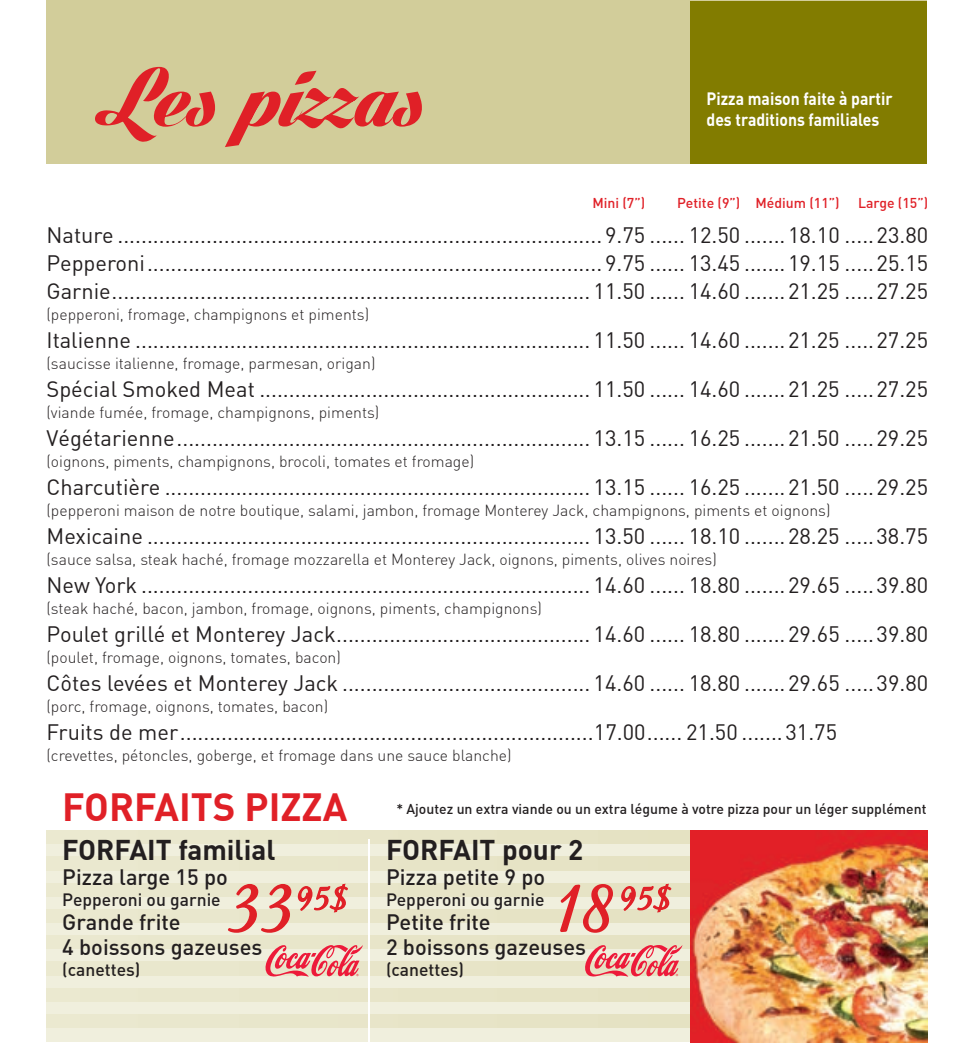
<style>
.page{position:relative;width:978px;height:1054px;background:#fff}
.page>*{position:absolute;margin:0;border:0;box-sizing:border-box;transform-origin:0 0}
.t1{font:87.5px "Lighthouse Personal Use";color:#e02027}
.t2{font:700 38.5px "DIN";color:#e02027}
.t3{font:37.62px "Amazone BT";color:#e02027}
.t4{font:700 28px "DIN";color:#231f20}
.t5{font:21.88px/28px "DIN";color:#231f20;text-align:justify}
.t6{font:500 21.88px/24.5px "DIN";color:#231f20}
.t7{font:500 17.5px "DIN";color:#231f20}
.t8{font:700 17.5px/21px "DIN";color:#fff;scale:.9 1}
.t9{font:300 15.75px "DIN";color:#231f20}
.t10{font:500 14px "DIN";color:#231f20}
.t11{font:500 14px "DIN";color:#e02027}
.s1{font-size:78.23px}
</style>
<div class="page">
<div style="left:47px;top:1px;width:880px;height:163px;background:#d2cd9a"></div>
<div style="left:47px;top:830px;width:644px;height:211px;background:#f0efdd"></div>
<div style="left:47px;top:830px;width:644px;height:13px;background:#e8e5c9"></div>
<div style="left:47px;top:856px;width:644px;height:13px;background:#e8e5c9"></div>
<div style="left:47px;top:882px;width:644px;height:13px;background:#e8e5c9"></div>
<div style="left:47px;top:909px;width:644px;height:13px;background:#e8e5c9"></div>
<div style="left:47px;top:935px;width:644px;height:13px;background:#e8e5c9"></div>
<div style="left:47px;top:961px;width:644px;height:13px;background:#e8e5c9"></div>
<div style="left:47px;top:987px;width:644px;height:13px;background:#e8e5c9"></div>
<div style="left:47px;top:1013px;width:644px;height:14px;background:#e8e5c9"></div>
<hr style="left:369px;top:838px;width:1px;height:202px;background:#fff">
<svg style="left:228px;top:884px;width:63px;height:48px"></svg>
<svg style="left:298px;top:883px;width:50px;height:29px"></svg>
<svg style="left:560px;top:884px;width:53px;height:48px"></svg>
<svg style="left:621px;top:883px;width:50px;height:29px"></svg>
<div style="left:691px;top:2px;width:236px;height:162px;background:#827c00"></div>
<img style="left:691px;top:830px;width:237px;height:212px">
<svg style="left:265px;top:945px;width:98px;height:31px"></svg>
<svg style="left:584px;top:945px;width:98px;height:31px"></svg>
<h1 class="t1" style="left:95px;top:47px;width:331px">Les pizzas</h1>
<p class="t8" style="left:707px;top:88px;width:208px">Pizza maison faite à partir des traditions familiales</p>
<p class="t11" style="left:592px;top:193px;width:54px">Mini (7”)</p>
<p class="t11" style="left:677px;top:193px;width:164px">Petite (9”) Médium (11”)</p>
<p class="t11" style="left:858px;top:193px;width:72px">Large (15”)</p>
<p class="t5" style="left:47px;top:220px;width:883px">Nature .................................................................................. 9.75 ...... 12.50 .......18.10 .....23.80<br>Pepperoni............................................................................. 9.75 ...... 13.45 .......19.15 .....25.15<br>Garnie................................................................................. 11.50 ...... 14.60 .......21.25 .....27.25</p>
<p class="t9" style="left:47px;top:304px;width:324px">(pepperoni, fromage, champignons et piments)</p>
<p class="t5" style="left:47px;top:325px;width:883px">Italienne ............................................................................. 11.50 ...... 14.60 .......21.25 .....27.25</p>
<p class="t9" style="left:47px;top:353px;width:331px">(saucisse italienne, fromage, parmesan, origan)</p>
<p class="t5" style="left:47px;top:374px;width:883px">Spécial Smoked Meat ........................................................ 11.50 ...... 14.60 .......21.25 .....27.25</p>
<p class="t9" style="left:47px;top:402px;width:334px">(viande fumée, fromage, champignons, piments)</p>
<p class="t5" style="left:47px;top:423px;width:883px">Végétarienne...................................................................... 13.15 ...... 16.25 .......21.50 .....29.25</p>
<p class="t9" style="left:47px;top:451px;width:429px">(oignons, piments, champignons, brocoli, tomates et fromage)</p>
<p class="t5" style="left:47px;top:472px;width:883px">Charcutière ........................................................................ 13.15 ...... 16.25 .......21.50 .....29.25</p>
<p class="t9" style="left:47px;top:500px;width:785px">(pepperoni maison de notre boutique, salami, jambon, fromage Monterey Jack, champignons, piments et oignons)</p>
<p class="t5" style="left:47px;top:521px;width:883px">Mexicaine ........................................................................... 13.50 ...... 18.10 .......28.25 .....38.75</p>
<p class="t9" style="left:47px;top:549px;width:672px">(sauce salsa, steak haché, fromage mozzarella et Monterey Jack, oignons, piments, olives noires)</p>
<p class="t5" style="left:47px;top:570px;width:883px">New York ............................................................................ 14.60 ...... 18.80 .......29.65 .....39.80</p>
<p class="t9" style="left:47px;top:598px;width:497px">(steak haché, bacon, jambon, fromage, oignons, piments, champignons)</p>
<p class="t5" style="left:47px;top:619px;width:883px">Poulet grillé et Monterey Jack........................................... 14.60 ...... 18.80 .......29.65 .....39.80</p>
<p class="t9" style="left:47px;top:647px;width:296px">(poulet, fromage, oignons, tomates, bacon)</p>
<p class="t5" style="left:47px;top:668px;width:883px">Côtes levées et Monterey Jack .......................................... 14.60 ...... 18.80 .......29.65 .....39.80</p>
<p class="t9" style="left:47px;top:696px;width:283px">(porc, fromage, oignons, tomates, bacon)</p>
<p class="t5" style="left:47px;top:717px;width:792px">Fruits de mer......................................................................17.00...... 21.50 .......31.75</p>
<p class="t9" style="left:47px;top:745px;width:467px">(crevettes, pétoncles, goberge, et fromage dans une sauce blanche)</p>
<p class="t10" style="left:396px;top:799px;width:532px">* Ajoutez un extra viande ou un extra légume à votre pizza pour un léger supplément</p>
<p class="t4" style="left:62px;top:831px;width:215px">FORFAIT familial</p>
<p class="t6" style="left:62px;top:863px;width:167px">Pizza large 15 po</p>
<p class="t7" style="left:62px;top:887px;width:160px">Pepperoni ou garnie</p>
<p class="t6" style="left:62px;top:908px;width:202px">Grande frite<br>4 boissons gazeuses</p>
<p class="t7" style="left:62px;top:957px;width:80px">(canettes)</p>
<h2 class="t2" style="left:62px;top:781px;width:286px">FORFAITS PIZZA</h2>
<p class="t4" style="left:386px;top:831px;width:199px">FORFAIT pour 2</p>
<p class="t6" style="left:386px;top:863px;width:161px">Pizza petite 9 po</p>
<p class="t7" style="left:386px;top:887px;width:160px">Pepperoni ou garnie</p>
<p class="t6" style="left:386px;top:908px;width:202px">Petite frite<br>2 boissons gazeuses</p>
<p class="t7" style="left:386px;top:957px;width:80px">(canettes)</p>
<h3 class="t3" style="left:227px;top:875px;width:123px"><span class="s1">33</span>95$</h3>
<h3 class="t3" style="left:551px;top:875px;width:123px"><span class="s1">18</span>95$</h3>
</div>
